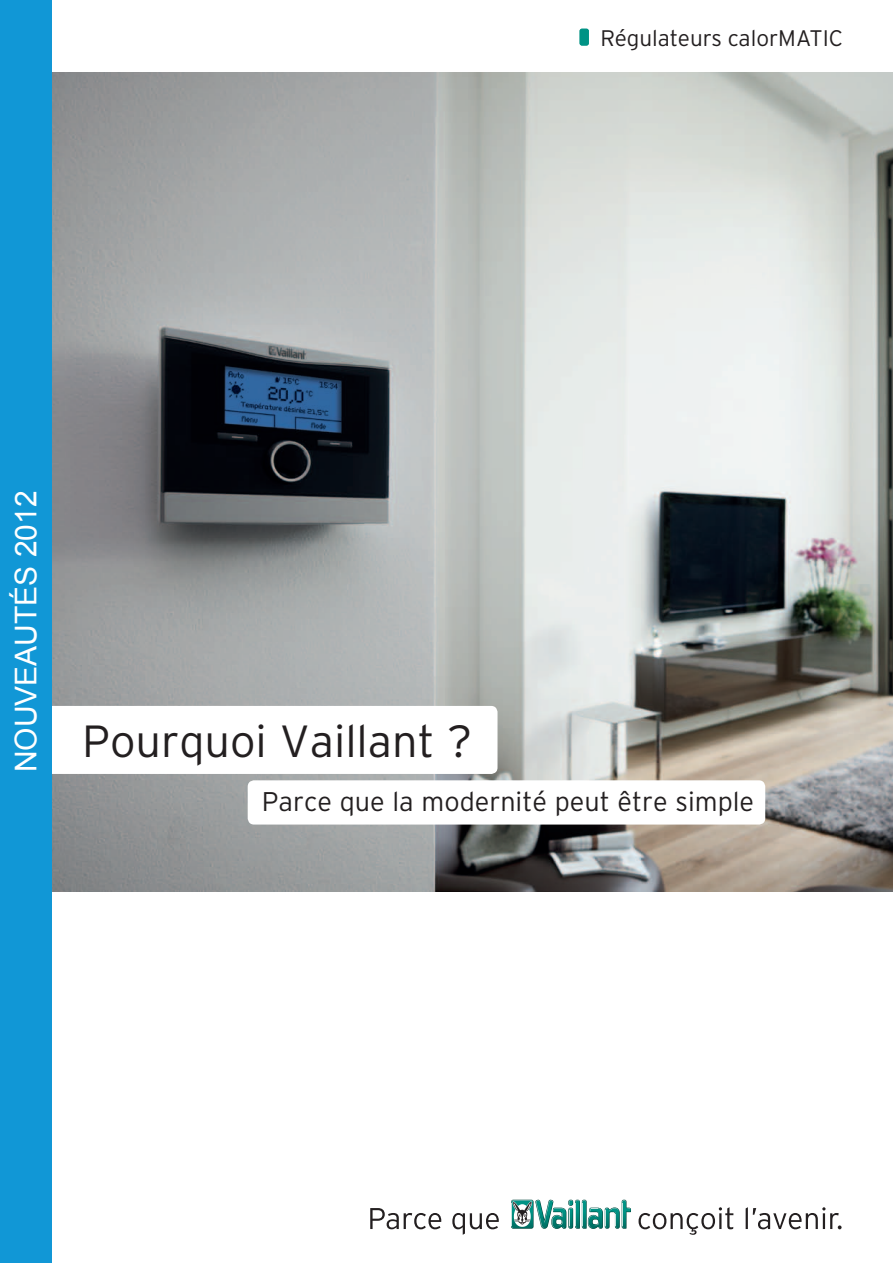
<style>
.page{position:relative;width:893px;height:1263px;background:#fff}
.page>*{position:absolute;margin:0;border:0;box-sizing:border-box;transform-origin:0 0}
.t1{font:300 45px "Interstate";color:#231f20}
.t2{font:30px "Arial";color:#fff}
.t3{font:300 27px "Interstate";color:#231f20}
.t4{font:300 22.5px "Interstate OT";color:#231f20}
</style>
<div class="page">
<img style="left:51px;top:72px;width:842px;height:819px">
<svg style="left:51px;top:706px;width:446px;height:68px"></svg>
<div style="left:248px;top:780px;width:517px;height:44px;background:#fff;border-radius:6px"></div>
<svg style="left:370px;top:1208px;width:71px;height:21px"></svg>
<svg style="left:452px;top:1213px;width:47px;height:22px"></svg>
<svg style="left:639px;top:1207px;width:94px;height:28px"></svg>
<svg style="left:746px;top:1207px;width:96px;height:22px"></svg>
<svg style="left:511px;top:1200px;width:23px;height:29px"></svg>
<svg style="left:512px;top:1200px;width:119px;height:29px"></svg>
<svg style="left:580px;top:29px;width:9px;height:17px"></svg>
<div style="left:0;top:0;width:51px;height:1263px;background:#1197d6"></div>
<p class="t4" style="left:600px;top:25px;width:244px">Régulateurs calorMATIC</p>
<p class="t2" style="left:6px;top:772px;width:283px;rotate:-90deg">NOUVEAUTÉS 2012</p>
<h1 class="t1" style="left:82px;top:715px;width:392px">Pourquoi Vaillant ?</h1>
<p class="t3" style="left:262px;top:786px;width:494px">Parce que la modernité peut être simple</p>
</div>
